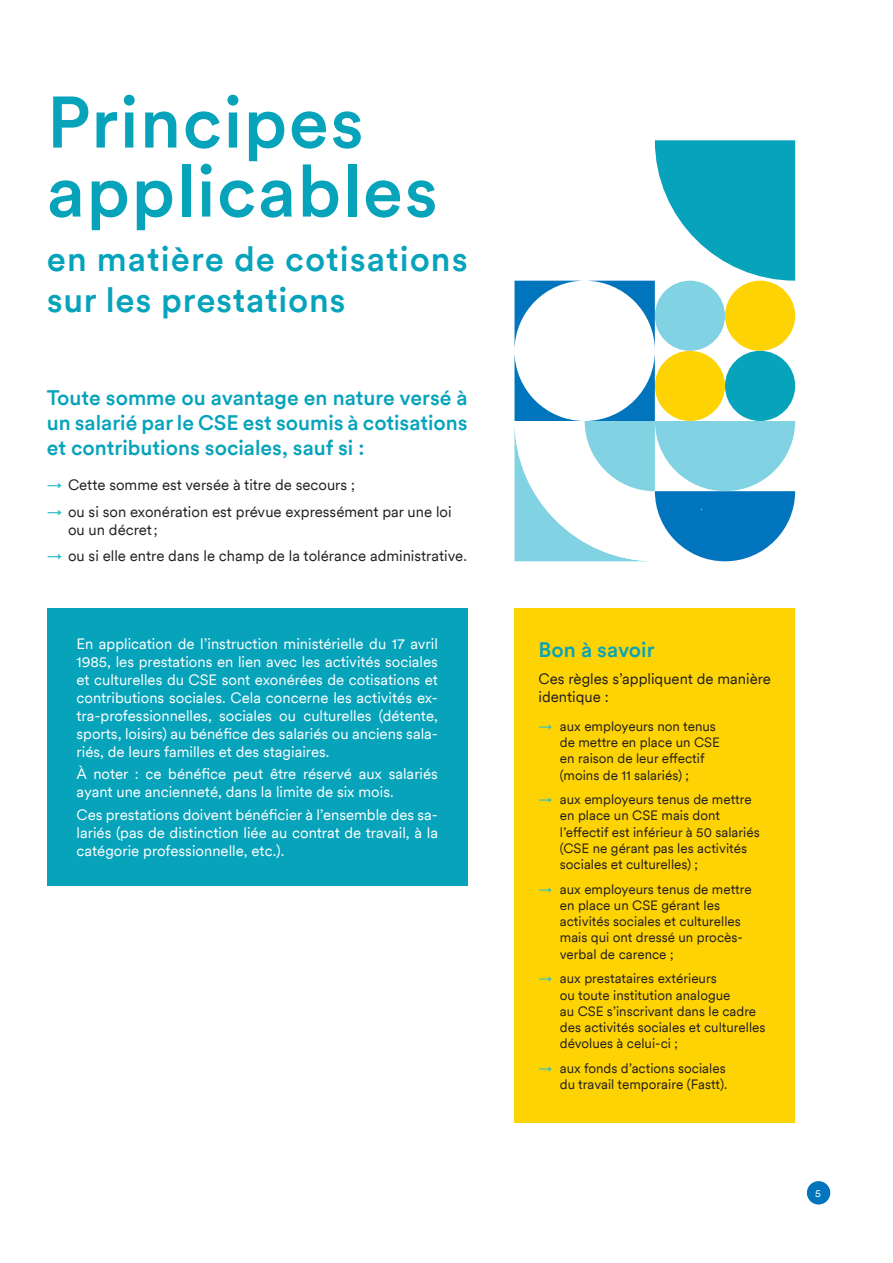
<style>
.page{position:relative;width:893px;height:1263px;background:#fff}
.page>*{position:absolute;margin:0;border:0;box-sizing:border-box;transform-origin:0 0}
.Gros_titre{font:500 72px/69px "Circular";letter-spacing:.02em;color:#06a3bb}
.Gros_titre-2{font:500 34.5px/41.4px "Circular";letter-spacing:.025em;color:#06a3bb}
.Sous_titre{font:500 21px/25.2px "Circular";color:#06a3bb;text-align:justify}
.Texte_courant{font:15px/18px "Circular";color:#fff;text-align:justify}
.Texte_courant-2{font:15px/18px "Circular";color:#231f20}
.t1{font:13.5px/16.2px "Circular";color:#231f20}
.t2{font:10.5px "Circular";color:#fff}
.s1{color:#33c0c9}
</style>
<div class="page">
<div style="left:807px;top:1181px;width:23px;height:23px;background:#0075bd;border-radius:12px"></div>
<svg style="left:514px;top:140px;width:281px;height:421px"></svg>
<div style="left:514px;top:608px;width:281px;height:515px;background:#fed304"></div>
<div style="left:47px;top:608px;width:421px;height:277px;background:#06a3bb"></div>
<p class="Gros_titre" style="left:47px;top:84px;width:393px">Principes applicables</p>
<p class="Gros_titre-2" style="left:47px;top:236px;width:422px">en matière de cotisations sur les prestations</p>
<p class="Sous_titre" style="left:47px;top:384px;width:422px">Toute somme ou avantage en nature versé à un salarié par le CSE est soumis à cotisations et contributions sociales, sauf si :</p>
<p class="Texte_courant-2" style="left:47px;top:475px;width:310px"><span class="s1">→</span> Cette somme est versée à titre de secours ;</p>
<p class="Texte_courant-2" style="left:68px;top:502px;width:385px;text-indent:-21px"><span class="s1">→</span> ou si son exonération est prévue expressément par une loi ou un décret;</p>
<p class="Texte_courant-2" style="left:47px;top:546px;width:422px"><span class="s1">→</span> ou si elle entre dans le champ de la tolérance administrative.</p>
<p class="Texte_courant" style="left:77px;top:634px;width:363px">En application de l’instruction ministérielle du 17 avril 1985, les prestations en lien avec les activités sociales et culturelles du CSE sont exonérées de cotisations et contributions sociales. Cela concerne les activités ex&shy;tra-professionnelles, sociales ou culturelles (détente, sports, loisirs) au bénéfice des salariés ou anciens sala&shy;riés, de leurs familles et des stagiaires.</p>
<p class="Texte_courant" style="left:77px;top:764px;width:363px">À noter : ce bénéfice peut être réservé aux salariés ayant une ancienneté, dans la limite de six mois.</p>
<p class="Texte_courant" style="left:77px;top:805px;width:363px">Ces prestations doivent bénéficier à l’ensemble des sa&shy;lariés (pas de distinction liée au contrat de travail, à la catégorie professionnelle, etc.).</p>
<p class="Sous_titre" style="left:539px;top:636px;width:118px">Bon à savoir</p>
<p class="Texte_courant-2" style="left:539px;top:669px;width:234px">Ces règles s’appliquent de manière identique :</p>
<p class="t1" style="left:560px;top:717px;width:161px;text-indent:-21px"><span class="s1">→</span> aux employeurs non tenus de mettre en place un CSE en raison de leur effectif (moins de 11 salariés) ;</p>
<p class="t1" style="left:560px;top:791px;width:201px;text-indent:-21px"><span class="s1">→</span> aux employeurs tenus de mettre en place un CSE mais dont l’effectif est inférieur à 50 salariés (CSE ne gérant pas les activités sociales et culturelles) ;</p>
<p class="t1" style="left:560px;top:880px;width:193px;text-indent:-21px"><span class="s1">→</span> aux employeurs tenus de mettre en place un CSE gérant les activités sociales et culturelles mais qui ont dressé un procès&shy;verbal de carence ;</p>
<p class="t1" style="left:560px;top:970px;width:207px;text-indent:-21px"><span class="s1">→</span> aux prestataires extérieurs<br>ou toute institution analogue<br>au CSE s’inscrivant dans le cadre des activités sociales et culturelles dévolues à celui-ci ;</p>
<p class="t1" style="left:539px;top:1059px;width:190px;text-align:right"><span class="s1">→</span> aux fonds d’actions sociales du travail temporaire (Fastt).</p>
<p class="t2" style="left:815px;top:1186px;width:7px">5</p>
</div>
